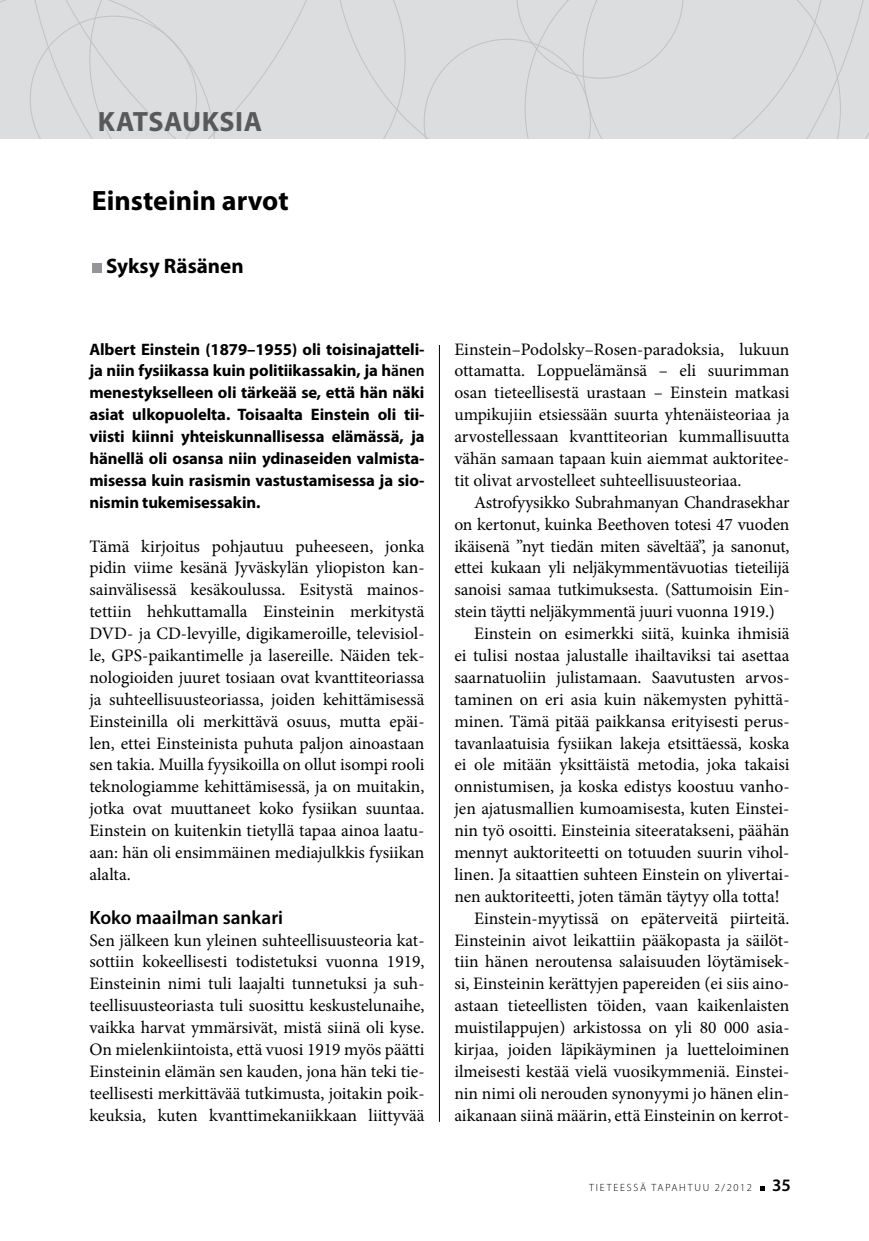
<style>
.page{position:relative;width:869px;height:1241px;background:#fff}
.page>*{position:absolute;margin:0;border:0;box-sizing:border-box;transform-origin:0 0}
.t1{font:700 28px "Myriad Pro";color:#000}
.t2{font:700 28px "Myriad Pro";letter-spacing:.02em;color:#58595b}
.t3{font:700 21px "Myriad Pro";color:#000}
.t4{font:600 19.25px "Myriad Pro";color:#000}
.t5{font:17.5px/21.9px "Minion Pro";letter-spacing:-.005em;color:#000;text-align:justify}
.t6{font:700 16.62px/21.9px "Myriad Pro";letter-spacing:-.005em;color:#000;text-align:justify}
.t7{font:300 10.5px "Myriad Pro";letter-spacing:.17em;color:#000}
.s1{font-weight:600;font-stretch:semi-condensed}
.s2{font-weight:600;font-size:17.5px}
</style>
<div class="page">
<svg style="left:760px;top:1186px;width:4px;height:4px"></svg>
<hr style="left:439px;top:345px;width:1px;height:776px;background:#000">
<div style="left:405px;top:0;width:18px;height:139px;background:#dcddde"></div>
<div style="left:423px;top:0;width:445px;height:139px;background:#dcddde"></div>
<div style="left:0;top:0;width:89px;height:139px;background:#dcddde"></div>
<div style="left:89px;top:0;width:316px;height:139px;background:#dcddde"></div>
<div style="left:92px;top:263px;width:10px;height:10px;background:#939598"></div>
<h1 class="t2" style="left:98px;top:104px;width:165px">KATSAUKSIA</h1>
<h1 class="t1" style="left:92px;top:183px;width:198px">Einsteinin arvot</h1>
<p class="t3" style="left:106px;top:252px;width:139px">Syksy Räsänen</p>
<p class="t6" style="left:89px;top:337px;width:336px">Albert Einstein (1879–1955) oli toisinajatteli&shy;ja niin fysiikassa kuin politiikassakin, ja h<span class="s1">änen </span>menestykselleen oli tärkeää se, että hän näki asiat ulkopuolelta. Toisaalta Einstein oli tii&shy;viisti kiinni yhteiskunnallisessa elämässä, ja hänellä oli osansa niin ydinaseiden valmista&shy;misessa kuin rasismin vastustamisessa ja sio&shy;nismin tukemisessakin.</p>
<p class="t5" style="left:89px;top:535px;width:336px">Tämä kirjoitus pohjautuu puheeseen, jonka pidin viime kesänä Jyväskylän yliopiston kan&shy;sainvälisessä kesäkoulussa. Esitystä mainos&shy;tettiin hehkuttamalla Einsteinin merkitystä DVD- ja CD-levyille, digikameroille, televisiol&shy;le, GPS-paikantimelle ja lasereille. Näiden tek&shy;nologioiden juuret tosiaan ovat kvanttiteoriassa ja suhteellisuusteoriassa, joiden kehittämisessä Einsteinilla oli merkittävä osuus, mutta epäi&shy;len, ettei Einsteinista puhuta paljon ainoastaan sen takia. Muilla fyysikoilla on ollut isompi rooli teknologiamme kehittämisessä, ja on muitakin, jotka ovat muuttaneet koko fysiikan suuntaa.<br>Einstein on kuitenkin tietyllä tapaa ainoa laatu&shy;aan: hän oli ensimmäinen mediajulkkis fysiikan alalta.</p>
<p class="t4" style="left:89px;top:904px;width:195px">Koko maailman sankari</p>
<p class="t5" style="left:89px;top:928px;width:336px">Sen jälkeen kun yleinen suhteellisuusteoria kat&shy;sottiin kokeellisesti todistetuksi vuonna 1919, Einsteinin nimi tuli laajalti tunnetuksi ja suh&shy;teellisuusteoriasta tuli suosittu keskustelunaihe, vaikka harvat ymmärsivät, mistä siinä oli kyse.<br>On mielenkiintoista, että vuosi 1919 myös päätti Einsteinin elämän sen kauden, jona hän teki tie&shy;teellisesti merkittävää tutkimusta, joitakin poik&shy;keuksia, kuten kvanttimekaniikkaan liittyvää</p>
<p class="t5" style="left:454px;top:338px;width:336px">Einstein–Podolsky–Rosen-paradoksia, lukuun ottamatta. Loppuelämänsä – eli suurimman osan tieteellisestä urastaan – Einstein matkasi umpikujiin etsiessään suurta yhtenäisteoriaa ja arvostellessaan kvanttiteorian kummallisuutta vähän samaan tapaan kuin aiemmat auktoritee&shy;tit olivat arvostelleet suhteellisuusteoriaa.</p>
<p class="t5" style="left:474px;top:491px;width:316px">Astrofyysikko Subrahmanyan Chandrasekhar</p>
<p class="t5" style="left:454px;top:513px;width:336px">on kertonut, kuinka Beethoven totesi 47 vuoden</p>
<p class="t5" style="left:454px;top:535px;width:336px">ikäisenä ”nyt tiedän miten säveltää”, ja sanonut,</p>
<p class="t5" style="left:454px;top:557px;width:336px">ettei kukaan yli neljäkymmentävuotias tieteilijä</p>
<p class="t5" style="left:454px;top:578px;width:336px">sanoisi samaa tutkimuksesta. (Sattumoisin Ein-</p>
<p class="t5" style="left:454px;top:600px;width:322px">stein täytti neljäkymmentä juuri vuonna 1919.)</p>
<p class="t5" style="left:474px;top:622px;width:317px">Einstein on esimerkki siitä, kuinka ihmisiä</p>
<p class="t5" style="left:454px;top:644px;width:336px">ei tulisi nostaa jalustalle ihailtaviksi tai asettaa</p>
<p class="t5" style="left:454px;top:666px;width:336px">saarnatuoliin julistamaan. Saavutusten arvos-</p>
<p class="t5" style="left:454px;top:688px;width:336px">taminen on eri asia kuin näkemysten pyhittä-</p>
<p class="t5" style="left:454px;top:710px;width:336px">minen. Tämä pitää paikkansa erityisesti perus-</p>
<p class="t5" style="left:454px;top:732px;width:336px">tavanlaatuisia fysiikan lakeja etsittäessä, koska</p>
<p class="t5" style="left:454px;top:753px;width:336px">ei ole mitään yksittäistä metodia, joka takaisi</p>
<p class="t5" style="left:454px;top:775px;width:336px">onnistumisen, ja koska edistys koostuu vanho-</p>
<p class="t5" style="left:454px;top:797px;width:336px">jen ajatusmallien kumoamisesta, kuten Einstei-</p>
<p class="t5" style="left:454px;top:819px;width:336px">nin työ osoitti. Einsteinia siteeratakseni, päähän</p>
<p class="t5" style="left:454px;top:841px;width:336px">mennyt auktoriteetti on totuuden suurin vihol-</p>
<p class="t5" style="left:454px;top:863px;width:336px">linen. Ja sitaattien suhteen Einstein on ylivertai-</p>
<p class="t5" style="left:454px;top:885px;width:326px">nen auktoriteetti, joten tämän täytyy olla totta!</p>
<p class="t5" style="left:474px;top:907px;width:316px">Einstein-myytissä on epäterveitä piirteitä.</p>
<p class="t5" style="left:454px;top:928px;width:336px">Einsteinin aivot leikattiin pääkopasta ja säilöt-</p>
<p class="t5" style="left:454px;top:950px;width:336px">tiin hänen neroutensa salaisuuden löytämisek-</p>
<p class="t5" style="left:454px;top:972px;width:336px">si, Einsteinin kerättyjen papereiden (ei siis aino-</p>
<p class="t5" style="left:454px;top:994px;width:336px">astaan tieteellisten töiden, vaan kaikenlaisten</p>
<p class="t5" style="left:454px;top:1016px;width:336px">muistilappujen) arkistossa on yli 80 000 asia-</p>
<p class="t5" style="left:454px;top:1038px;width:336px">kirjaa, joiden läpikäyminen ja luetteloiminen</p>
<p class="t5" style="left:454px;top:1060px;width:336px">ilmeisesti kestää vielä vuosikymmeniä. Einstei-</p>
<p class="t5" style="left:454px;top:1082px;width:336px">nin nimi oli nerouden synonyymi jo hänen elin-</p>
<p class="t5" style="left:454px;top:1103px;width:336px">aikanaan siinä määrin, että Einsteinin on kerrot-</p>
<p class="t7" style="left:589px;top:1181px;width:203px">TIETEESSÄ TAPAHTUU 2/2012 <span class="s2">35</span></p>
</div>
